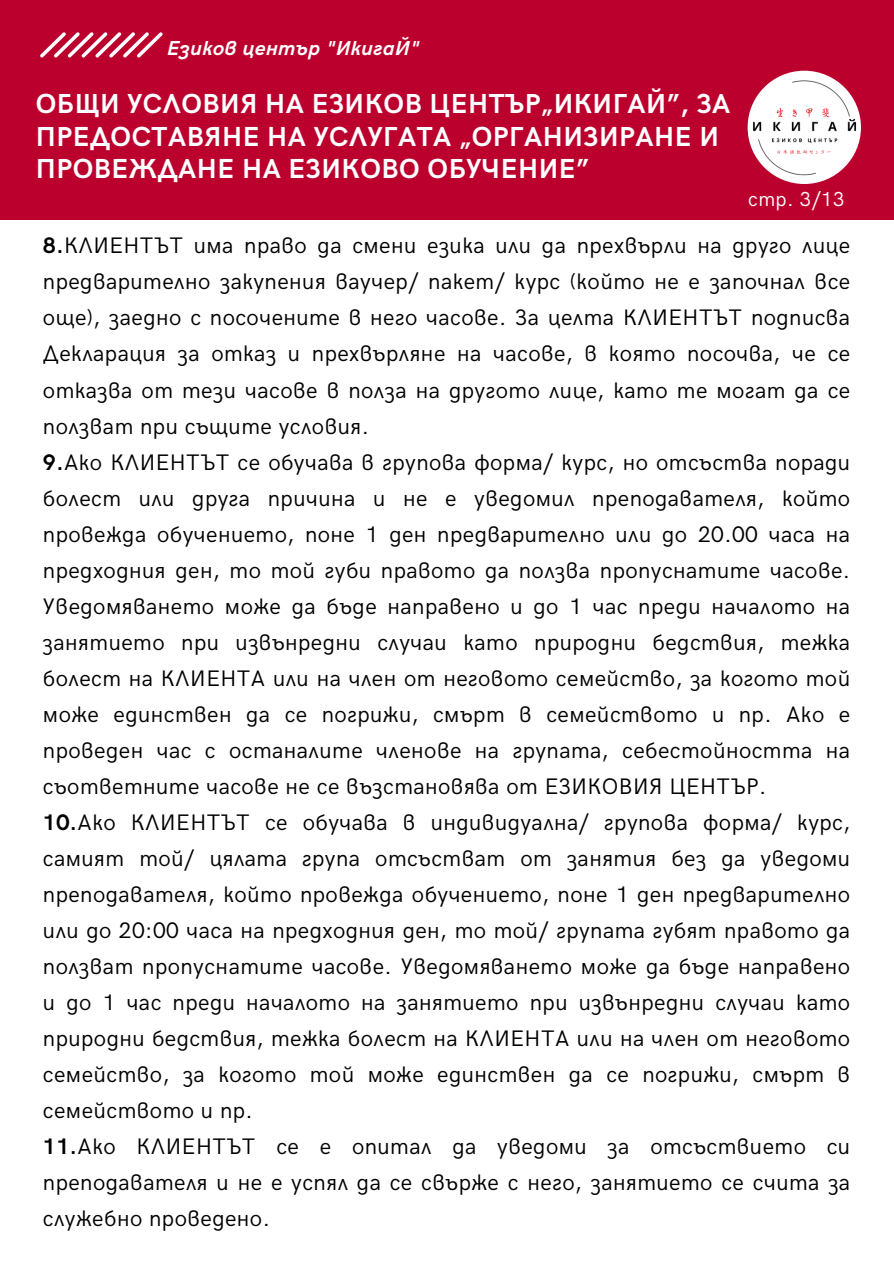
<style>
.page{position:relative;width:894px;height:1264px;background:#fff}
.page>*{position:absolute;margin:0;border:0;box-sizing:border-box;transform-origin:0 0}
.t1{font:700 27.6px/32.7px "HK Grotesk";letter-spacing:.02em;color:#fff}
.t2{font:22.5px/36px "HK Grotesk";letter-spacing:.02em;color:#000;text-align:justify}
.t3{font:italic 700 20.25px "HK Grotesk";letter-spacing:.02em;color:#fff}
.t4{font:20.25px "HK Grotesk";color:#fff}
.s1{font-weight:700}
</style>
<div class="page">
<div style="left:0;top:0;width:893px;height:220px;background:#bc002d"></div>
<img style="left:747px;top:70px;width:114px;height:114px">
<svg style="left:40px;top:32px;width:123px;height:26px"></svg>
<p class="t3" style="left:167px;top:37px;width:254px">Езиков център "ИкигаЙ"</p>
<h2 class="t1" style="left:36px;top:88px;width:695px">ОБЩИ УСЛОВИЯ НА ЕЗИКОВ ЦЕНТЪР„ИКИГАЙ”, ЗА<br>ПРЕДОСТАВЯНЕ НА УСЛУГАТА „ОРГАНИЗИРАНЕ И<br>ПРОВЕЖДАНЕ НА ЕЗИКОВО ОБУЧЕНИЕ”</h2>
<p class="t4" style="left:748px;top:188px;width:98px">стр. 3/13</p>
<h1 class="t2" style="left:43px;top:229px;width:808px"><span class="s1">8.</span>КЛИЕНТЪТ има право да смени езика или да прехвърли на друго лице предварително закупения ваучер/ пакет/ курс (който не е започнал все още), заедно с посочените в него часове. За целта КЛИЕНТЪТ подписва Декларация за отказ и прехвърляне на часове, в която посочва, че се отказва от тези часове в полза на другото лице, като те могат да се ползват при същите условия.</h1>
<p class="t2" style="left:43px;top:445px;width:808px"><span class="s1">9.</span>Ако КЛИЕНТЪТ се обучава в групова форма/ курс, но отсъства поради болест или друга причина и не е уведомил преподавателя, който провежда обучението, поне 1 ден предварително или до 20.00 часа на предходния ден, то той губи правото да ползва пропуснатите часове.<br>Уведомяването може да бъде направено и до 1 час преди началото на занятието при извънредни случаи като природни бедствия, тежка болест на КЛИЕНТА или на член от неговото семейство, за когото той може единствен да се погрижи, смърт в семейството и пр. Ако е проведен час с останалите членове на групата, себестойността на съответните часове не се възстановява от ЕЗИКОВИЯ ЦЕНТЪР.</p>
<p class="t2" style="left:43px;top:805px;width:808px"><span class="s1">10.</span>Ако КЛИЕНТЪТ се обучава в индивидуална/ групова форма/ курс, самият той/ цялата група отсъстват от занятия без да уведоми преподавателя, който провежда обучението, поне 1 ден предварително или до 20:00 часа на предходния ден, то той/ групата губят правото да ползват пропуснатите часове. Уведомяването може да бъде направено и до 1 час преди началото на занятието при извънредни случаи като природни бедствия, тежка болест на КЛИЕНТА или на член от неговото семейство, за когото той може единствен да се погрижи, смърт в семейството и пр.</p>
<p class="t2" style="left:43px;top:1129px;width:808px"><span class="s1">11.</span>Ако КЛИЕНТЪТ се е опитал да уведоми за отсъствието си преподавателя и не е успял да се свърже с него, занятието се счита за служебно проведено.</p>
</div>
